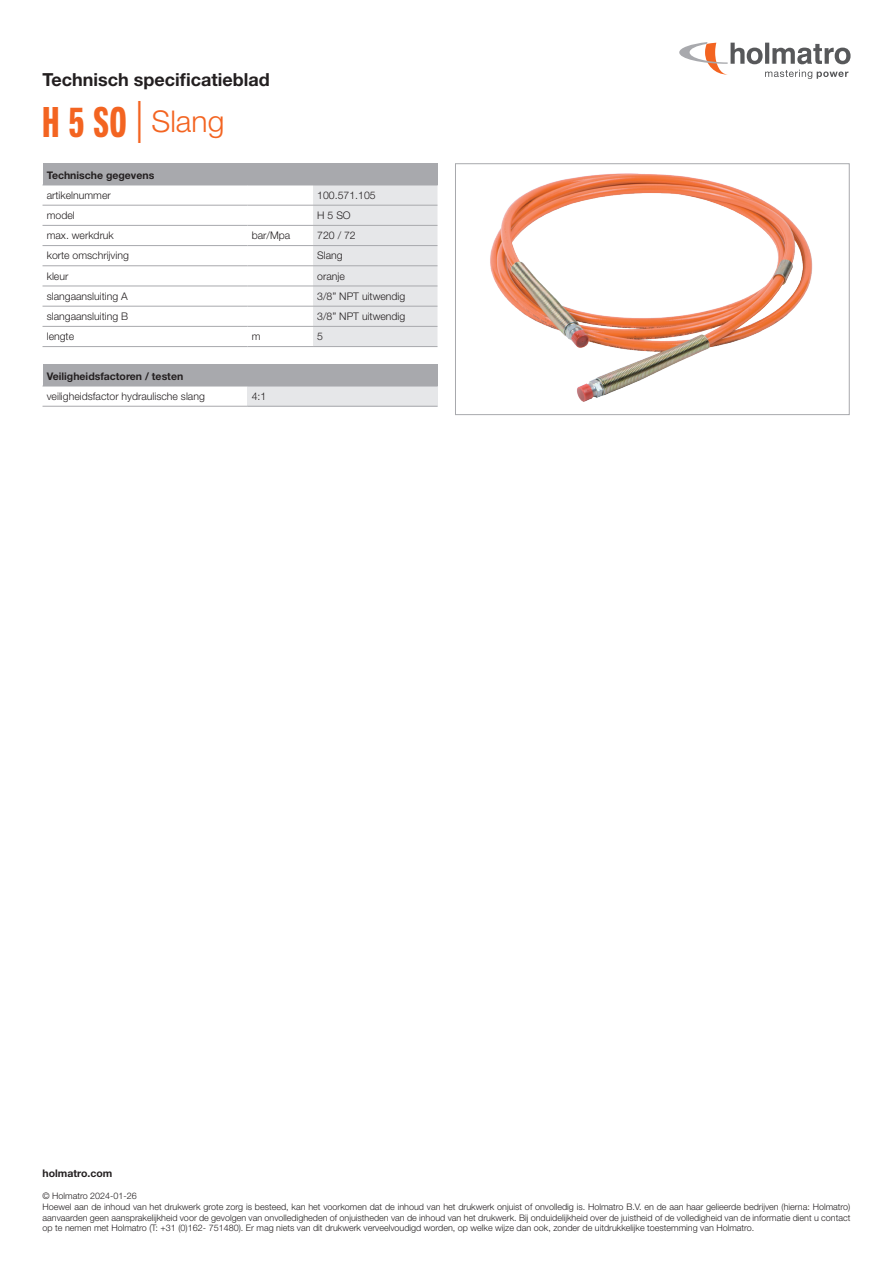
<style>
.page{position:relative;width:893px;height:1263px;background:#fff}
.page>*{position:absolute;margin:0;border:0;box-sizing:border-box;transform-origin:0 0}
.t1{font:300 30px "Helvetica Neue LT Std";color:#f36421}
.t2{font:700 18px "Helvetica Neue LT Std";color:#231f20}
.t3{font:300 10.5px "Helvetica Neue LT Std";color:#231f20}
.t4{font:700 10.5px "Helvetica Neue LT Std";color:#231f20}
.t5{font:300 9px/10.8px "Helvetica Neue LT Std";color:#231f20}
.s1{font-family:"Neue Helvetica Pro 79 Cm";font-weight:700;font-size:42px}
.s2{font-size:42px}
</style>
<div class="page">
<svg style="left:679px;top:42px;width:171px;height:37px"></svg>
<div style="left:43px;top:164px;width:394px;height:21px;background:#a8a9ad"></div>
<svg style="left:313px;top:164px;width:125px;height:183px"></svg>
<hr style="left:43px;top:185px;width:204px;height:1px;background:#a8a9ad">
<hr style="left:247px;top:185px;width:66px;height:1px;background:#a8a9ad">
<hr style="left:313px;top:185px;width:125px;height:1px;background:#a8a9ad">
<hr style="left:43px;top:205px;width:204px;height:1px;background:#a8a9ad">
<hr style="left:247px;top:205px;width:66px;height:1px;background:#a8a9ad">
<hr style="left:313px;top:205px;width:124px;height:1px;background:#a8a9ad">
<hr style="left:43px;top:225px;width:204px;height:1px;background:#a8a9ad">
<hr style="left:247px;top:225px;width:66px;height:1px;background:#a8a9ad">
<hr style="left:313px;top:225px;width:124px;height:1px;background:#a8a9ad">
<hr style="left:43px;top:245px;width:204px;height:1px;background:#a8a9ad">
<hr style="left:247px;top:245px;width:66px;height:1px;background:#a8a9ad">
<hr style="left:313px;top:245px;width:124px;height:1px;background:#a8a9ad">
<hr style="left:43px;top:265px;width:204px;height:1px;background:#a8a9ad">
<hr style="left:247px;top:265px;width:66px;height:1px;background:#a8a9ad">
<hr style="left:313px;top:265px;width:124px;height:1px;background:#a8a9ad">
<hr style="left:43px;top:286px;width:204px;height:1px;background:#a8a9ad">
<hr style="left:247px;top:286px;width:66px;height:1px;background:#a8a9ad">
<hr style="left:313px;top:286px;width:124px;height:1px;background:#a8a9ad">
<hr style="left:43px;top:306px;width:204px;height:1px;background:#a8a9ad">
<hr style="left:247px;top:306px;width:66px;height:1px;background:#a8a9ad">
<hr style="left:313px;top:306px;width:124px;height:1px;background:#a8a9ad">
<hr style="left:43px;top:346px;width:204px;height:1px;background:#a8a9ad">
<hr style="left:43px;top:326px;width:204px;height:1px;background:#a8a9ad">
<hr style="left:247px;top:346px;width:66px;height:1px;background:#a8a9ad">
<hr style="left:247px;top:326px;width:66px;height:1px;background:#a8a9ad">
<hr style="left:313px;top:346px;width:124px;height:1px;background:#a8a9ad">
<hr style="left:313px;top:326px;width:124px;height:1px;background:#a8a9ad">
<div style="left:43px;top:365px;width:394px;height:21px;background:#a8a9ad"></div>
<div style="left:247px;top:386px;width:190px;height:20px;background:#e6e7e9"></div>
<svg style="left:437px;top:365px;width:1px;height:21px"></svg>
<hr style="left:43px;top:406px;width:204px;height:1px;background:#a8a9ad">
<hr style="left:43px;top:386px;width:204px;height:1px;background:#a8a9ad">
<hr style="left:247px;top:406px;width:190px;height:1px;background:#a8a9ad">
<hr style="left:247px;top:386px;width:191px;height:1px;background:#a8a9ad">
<img style="left:490px;top:173px;width:323px;height:229px">
<div style="left:455px;top:164px;width:394px;height:251px;border:1px solid #a8a9ad"></div>
<h2 class="t2" style="left:43px;top:68px;width:229px">Technisch specificatieblad</h2>
<h1 class="t1" style="left:43px;top:103px;width:183px"><span class="s1">H 5 SO</span> <span class="s2">|</span> Slang</h1>
<p class="t4" style="left:47px;top:168px;width:109px">Technische gegevens</p>
<p class="t3" style="left:47px;top:189px;width:65px">artikelnummer</p>
<p class="t3" style="left:317px;top:189px;width:60px">100.571.105</p>
<p class="t3" style="left:47px;top:209px;width:30px">model</p>
<p class="t3" style="left:317px;top:209px;width:35px">H 5 SO</p>
<p class="t3" style="left:47px;top:229px;width:69px">max. werkdruk</p>
<p class="t3" style="left:252px;top:229px;width:40px">bar/Mpa</p>
<p class="t3" style="left:317px;top:229px;width:40px">720 / 72</p>
<p class="t3" style="left:47px;top:249px;width:84px">korte omschrijving</p>
<p class="t3" style="left:317px;top:249px;width:27px">Slang</p>
<p class="t3" style="left:47px;top:269px;width:23px">kleur</p>
<p class="t3" style="left:317px;top:269px;width:29px">oranje</p>
<p class="t3" style="left:47px;top:290px;width:83px">slangaansluiting A</p>
<p class="t3" style="left:317px;top:290px;width:90px">3/8” NPT uitwendig</p>
<p class="t3" style="left:47px;top:310px;width:83px">slangaansluiting B</p>
<p class="t3" style="left:317px;top:310px;width:90px">3/8” NPT uitwendig</p>
<p class="t3" style="left:47px;top:330px;width:29px">lengte</p>
<p class="t3" style="left:252px;top:330px;width:10px">m</p>
<p class="t3" style="left:317px;top:330px;width:7px">5</p>
<p class="t4" style="left:47px;top:369px;width:138px">Veiligheidsfactoren / testen</p>
<p class="t3" style="left:47px;top:390px;width:160px">veiligheidsfactor hydraulische slang</p>
<p class="t3" style="left:252px;top:390px;width:16px">4:1</p>
<p class="t4" style="left:43px;top:1167px;width:71px">holmatro.com</p>
<p class="t5" style="left:43px;top:1190px;width:809px">© Holmatro 2024-01-26<br>Hoewel aan de inhoud van het drukwerk grote zorg is besteed, kan het voorkomen dat de inhoud van het drukwerk onjuist of onvolledig is. Holmatro B.V. en de aan haar gelieerde bedrijven (hierna: Holmatro) aanvaarden geen aansprakelijkheid voor de gevolgen van onvolledigheden of onjuistheden van de inhoud van het drukwerk. Bij onduidelijkheid over de juistheid of de volledigheid van de informatie dient u contact op te nemen met Holmatro (T: +31 (0)162- 751480). Er mag niets van dit drukwerk verveelvoudigd worden, op welke wijze dan ook, zonder de uitdrukkelijke toestemming van Holmatro.</p>
</div>
